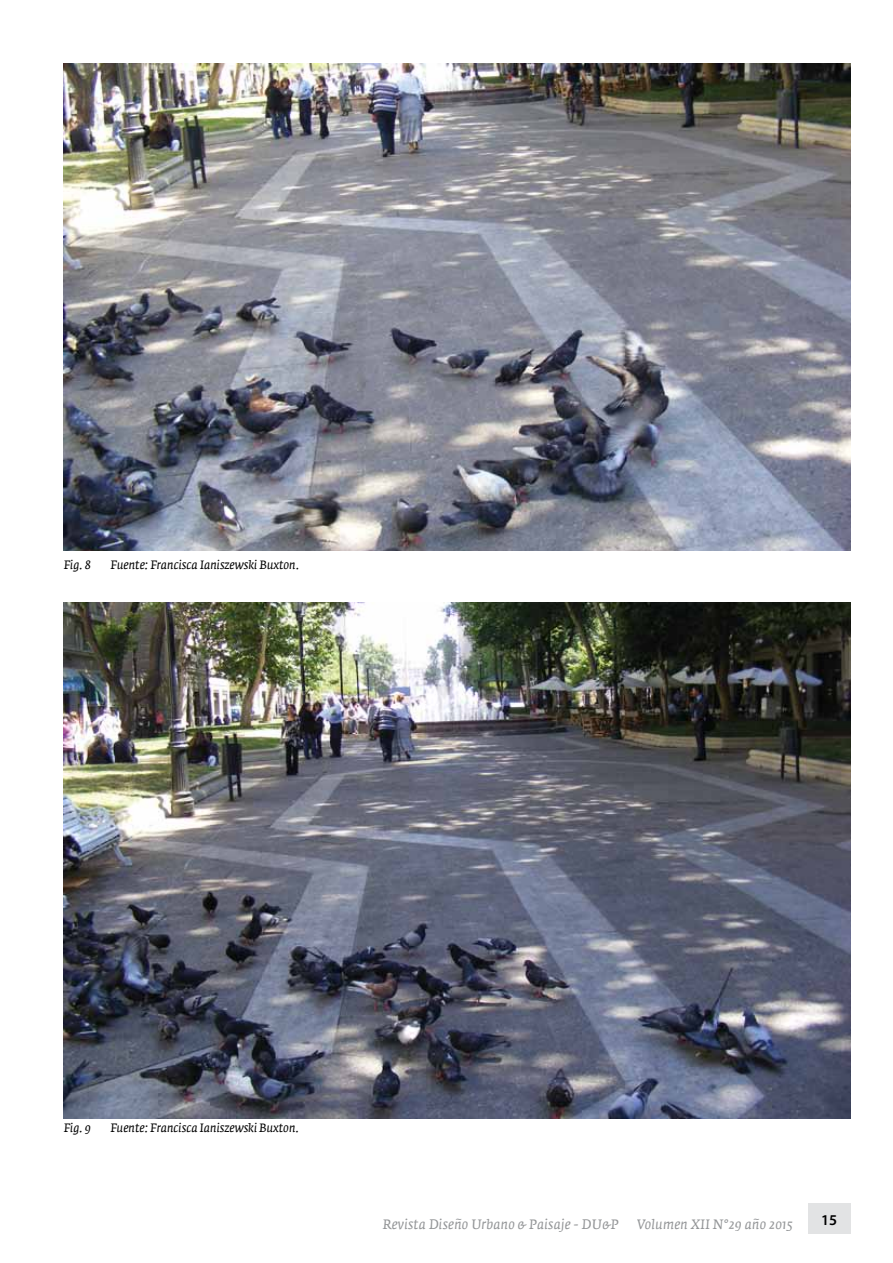
<style>
.page{position:relative;width:893px;height:1263px;background:#fff}
.page>*{position:absolute;margin:0;border:0;box-sizing:border-box;transform-origin:0 0}
.t1{font:600 15px "Myriad Pro";color:#000}
.t2{font:italic 13.5px "Fedra Serif A";letter-spacing:.02em;color:#939597}
.t3{font:italic 12px "Fedra Serif A";color:#000}
</style>
<div class="page">
<div style="left:808px;top:1203px;width:42px;height:31px;background:#e2e3e4"></div>
<img style="left:64px;top:64px;width:786px;height:487px">
<img style="left:64px;top:602px;width:786px;height:516px">
<p class="t3" style="left:64px;top:558px;width:29px">Fig. 8</p>
<p class="t3" style="left:111px;top:558px;width:190px">Fuente: Francisca Ianiszewski Buxton.</p>
<p class="t3" style="left:64px;top:1120px;width:29px">Fig. 9</p>
<p class="t3" style="left:110px;top:1120px;width:190px">Fuente: Francisca Ianiszewski Buxton.</p>
<p class="t2" style="left:383px;top:1216px;width:237px">Revista Diseño Urbano &amp; Paisaje - DU&amp;P</p>
<p class="t2" style="left:637px;top:1216px;width:158px">Volumen XII N°29 año 2015</p>
<p class="t1" style="left:821px;top:1211px;width:18px">15</p>
</div>
